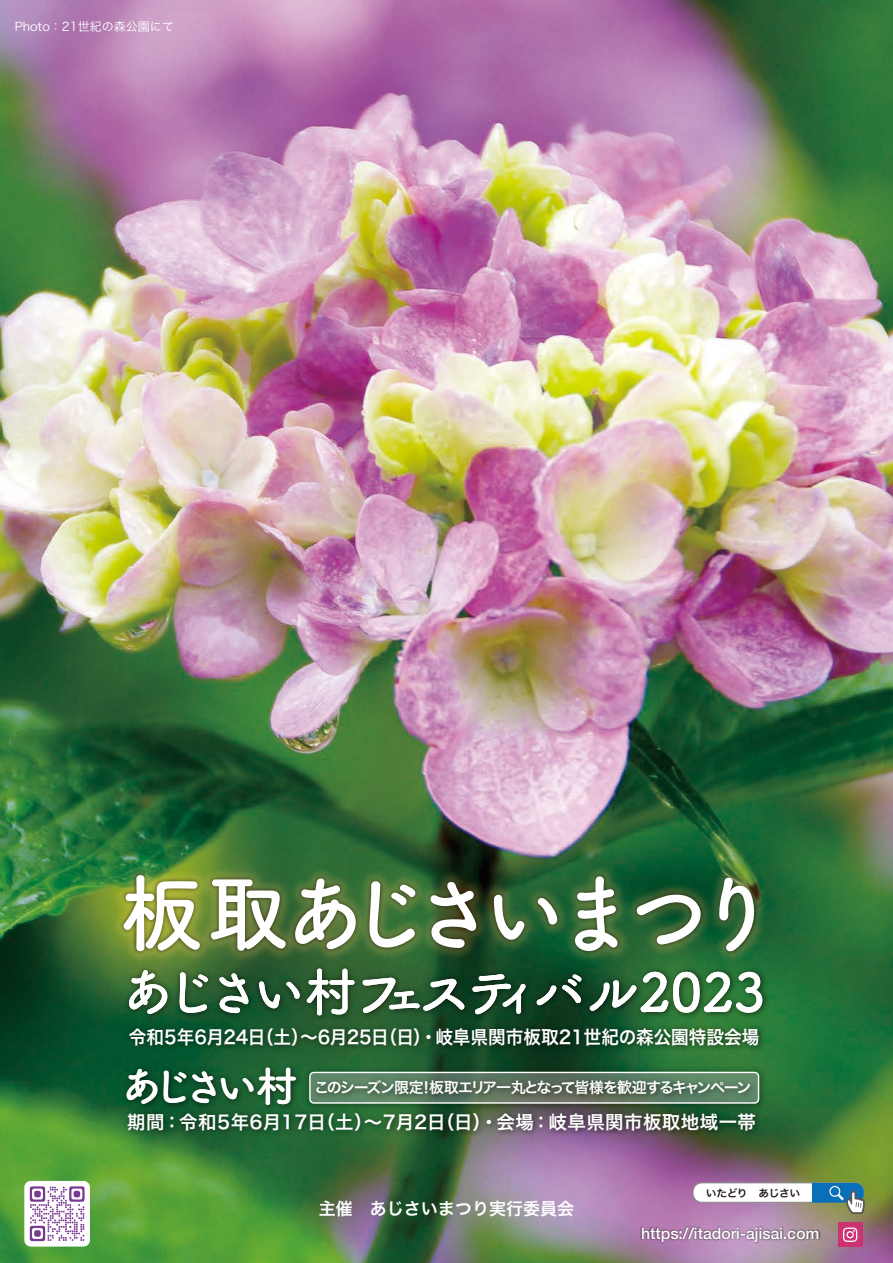
<style>
.page{position:relative;width:893px;height:1263px;background:#fff}
.page>*{position:absolute;margin:0;border:0;box-sizing:border-box;transform-origin:0 0}
.t1{font:700 85.2px "Tsuku A Rd Gothic";letter-spacing:-.145em;color:#fff}
.t2{font:700 52.8px "Tsuku B Rd Gothic";letter-spacing:-.12em;color:#fff}
.t3{font:700 42.15px "Tsuku B Rd Gothic";letter-spacing:-.235em;color:#fff}
.t4{font:18.45px "Hiragino Sans W6";color:#fff;scale:.96 1}
.t5{font:18.45px "Hiragino Sans W6";letter-spacing:.025em;color:#fff}
.t6{font:17.1px "Hiragino Sans W6";color:#fff}
.t7{font:500 15.75px "Helvetica Neue";color:#fff}
.t8{font:15px "Hiragino Sans W6";letter-spacing:-.09em;color:#fff}
.t9{font:12px "Hiragino Sans W3";color:#fff}
.t10{font:10.2px "Hira Kaku Pro W6";letter-spacing:-.035em;color:#231916;scale:1.05 1}
</style>
<div class="page">
<img style="left:0;top:0;width:893px;height:1263px">
<img style="left:107px;top:859px;width:677px;height:121px">
<img style="left:115px;top:864px;width:665px;height:112px">
<img style="left:119px;top:1114px;width:648px;height:34px">
<img style="left:121px;top:1037px;width:649px;height:25px">
<img style="left:634px;top:1223px;width:188px;height:24px">
<div style="left:838px;top:1222px;width:24px;height:25px;background:#cb3371"></div>
<svg style="left:843px;top:1227px;width:14px;height:15px"></svg>
<img style="left:116px;top:957px;width:660px;height:80px">
<img style="left:308px;top:1063px;width:462px;height:51px">
<img style="left:116px;top:1057px;width:192px;height:67px">
<img style="left:307px;top:1072px;width:454px;height:39px">
<div style="left:693px;top:1183px;width:171px;height:19px;background:#fff;border-radius:9px"></div>
<div style="left:693px;top:1182px;width:171px;height:20px;border:1px solid #898989;border-radius:9px"></div>
<svg style="left:812px;top:1183px;width:53px;height:31px;background:#55899e"></svg>
<div style="left:24px;top:1181px;width:66px;height:65px;background:#fff;border-radius:7px"></div>
<svg style="left:30px;top:1186px;width:55px;height:55px"></svg>
<p class="t9" style="left:15px;top:16px;width:161px">Photo：21世紀の森公園にて</p>
<h1 class="t1" style="left:121px;top:847px;width:658px">板取あじさいまつり</h1>
<h2 class="t2" style="left:121px;top:951px;width:646px">あじさい村フェスティバル2023</h2>
<p class="t4" style="left:129px;top:1020px;width:658px">令和5年6月24日（土）～6月25日（日）・岐阜県関市板取21世紀の森公園特設会場</p>
<h3 class="t3" style="left:121px;top:1053px;width:179px">あじさい村</h3>
<p class="t8" style="left:314px;top:1074px;width:439px">このシーズン限定！板取エリア一丸となって皆様を歓迎するキャンペーン</p>
<p class="t5" style="left:127px;top:1105px;width:630px">期間：令和5年6月17日（土）～7月2日（日）・会場：岐阜県関市板取地域一帯</p>
<p class="t6" style="left:319px;top:1193px;width:257px">主催　あじさいまつり実行委員会</p>
<p class="t10" style="left:706px;top:1184px;width:92px">いたどり　あじさい</p>
<p class="t7" style="left:641px;top:1221px;width:180px">https://itadori-ajisai.com</p>
</div>
